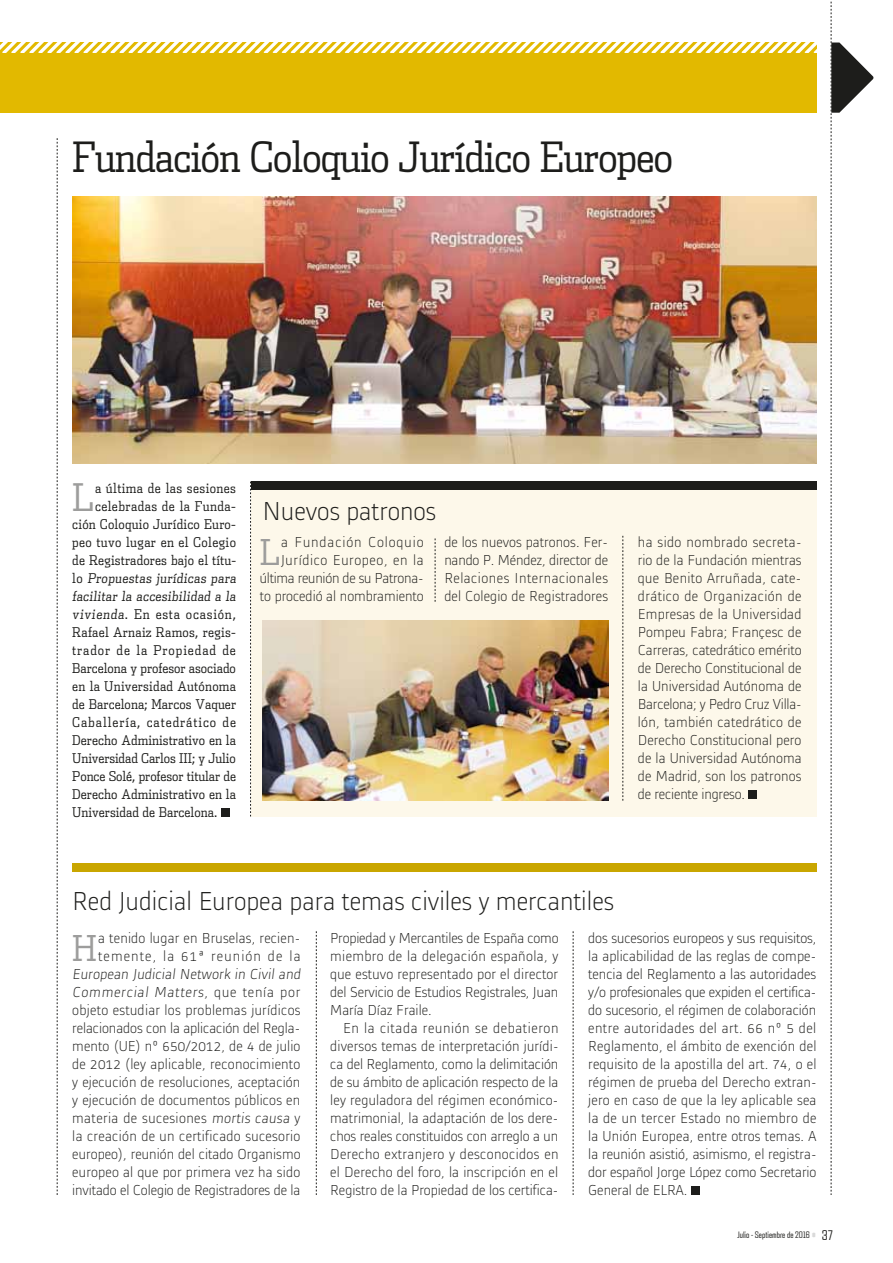
<style>
.page{position:relative;width:893px;height:1263px;background:#fff}
.page>*{position:absolute;margin:0;border:0;box-sizing:border-box;transform-origin:0 0}
.t1{font:300 42px "Dispatch Cond";letter-spacing:-.03em;color:#1d1d1b}
.t2{font:300 38.25px "Dispatch Cond";color:#9d9d9c}
.t3{font:300 35.85px "Dispatch Cond";color:#9d9d9c}
.t4{font:300 27px "Alstom";color:#1d1d1b}
.t5{font:300 15px/18px "Alstom";letter-spacing:.01em;color:#1d1d1b;text-align:justify}
.t6{font:300 13.5px "Dispatch Cond";letter-spacing:.01em;color:#1d1d1b}
.t7{font:300 13.5px "Dispatch Cond";letter-spacing:.065em;color:#1d1d1b}
.t8{font:300 13.5px "Dispatch Cond";letter-spacing:.03em;color:#1d1d1b}
.t9{font:300 13.5px "Dispatch Cond";letter-spacing:-.01em;color:#1d1d1b}
.t10{font:300 13.5px "Dispatch Cond";letter-spacing:.055em;color:#1d1d1b}
.t11{font:condensed 9px "Armada";color:#1d1d1b}
.s1{font-size:13.5px;color:#dadada}
.s2{font-size:13.5px}
</style>
<div class="page">
<div style="left:251px;top:484px;width:565px;height:332px;background:#fdf8ea"></div>
<img style="left:72px;top:197px;width:744px;height:266px">
<div style="left:0;top:43px;width:816px;height:70px;background:#e2b900"></div>
<svg style="left:0;top:42px;width:816px;height:10px"></svg>
<svg style="left:57px;top:138px;width:1px;height:1057px"></svg>
<svg style="left:831px;top:1px;width:42px;height:1194px"></svg>
<div style="left:691px;top:1186px;width:9px;height:9px;background:#1d1d1b"></div>
<div style="left:72px;top:863px;width:744px;height:9px;background:#c9a600"></div>
<div style="left:251px;top:482px;width:565px;height:8px;background:#1d1d1b"></div>
<svg style="left:623px;top:536px;width:1px;height:265px"></svg>
<svg style="left:316px;top:931px;width:1px;height:264px"></svg>
<svg style="left:573px;top:931px;width:1px;height:264px"></svg>
<svg style="left:250px;top:482px;width:1px;height:334px"></svg>
<svg style="left:435px;top:538px;width:1px;height:64px"></svg>
<div style="left:221px;top:808px;width:8px;height:9px;background:#1d1d1b"></div>
<div style="left:748px;top:790px;width:9px;height:9px;background:#1d1d1b"></div>
<img style="left:263px;top:621px;width:345px;height:180px">
<h1 class="t1" style="left:72px;top:131px;width:602px">Fundación Coloquio Jurídico Europeo</h1>
<h2 class="t2" style="left:72px;top:474px;width:23px">L</h2>
<p class="t8" style="left:95px;top:480px;width:143px">a última de las sesiones</p>
<p class="t8" style="left:95px;top:498px;width:142px">celebradas de la Funda-</p>
<p class="t6" style="left:72px;top:516px;width:165px">ción Coloquio Jurídico Euro-</p>
<p class="t6" style="left:72px;top:534px;width:165px">peo tuvo lugar en el Colegio</p>
<p class="t6" style="left:72px;top:552px;width:165px">de Registradores bajo el títu-</p>
<p class="t6" style="left:72px;top:570px;width:167px">lo Propuestas jurídicas para</p>
<p class="t6" style="left:72px;top:588px;width:167px">facilitar la accesibilidad a la</p>
<p class="t10" style="left:72px;top:606px;width:165px">vivienda. En esta ocasión,</p>
<p class="t6" style="left:72px;top:624px;width:165px">Rafael Arnaiz Ramos, regis-</p>
<p class="t7" style="left:72px;top:642px;width:165px">trador de la Propiedad de</p>
<p class="t6" style="left:72px;top:660px;width:165px">Barcelona y profesor asociado</p>
<p class="t6" style="left:72px;top:678px;width:165px">en la Universidad Autónoma</p>
<p class="t6" style="left:72px;top:696px;width:165px">de Barcelona; Marcos Vaquer</p>
<p class="t7" style="left:72px;top:714px;width:165px">Caballería, catedrático de</p>
<p class="t6" style="left:72px;top:732px;width:165px">Derecho Administrativo en la</p>
<p class="t9" style="left:72px;top:750px;width:165px">Universidad Carlos III; y Julio</p>
<p class="t6" style="left:72px;top:768px;width:165px">Ponce Solé, profesor titular de</p>
<p class="t6" style="left:72px;top:786px;width:165px">Derecho Administrativo en la</p>
<p class="t6" style="left:72px;top:804px;width:147px">Universidad de Barcelona.</p>
<h3 class="t4" style="left:263px;top:492px;width:175px">Nuevos patronos</h3>
<p class="t5" style="left:260px;top:531px;width:165px;text-align:right">a Fundación Coloquio<br>Jurídico Europeo, en la última reunión de su Patrona&shy;to procedió al nombramiento</p>
<p class="t5" style="left:444px;top:531px;width:165px">de los nuevos patronos. Fer&shy;nando P. Méndez, director de Relaciones Internacionales del Colegio de Registradores</p>
<p class="t5" style="left:638px;top:531px;width:165px">ha sido nombrado secreta&shy;rio de la Fundación mientras que Benito Arruñada, cate&shy;drático de Organización de Empresas de la Universidad Pompeu Fabra; Françesc de Carreras, catedrático emérito de Derecho Constitucional de la Universidad Autónoma de Barcelona; y Pedro Cruz Villa&shy;lón, también catedrático de Derecho Constitucional pero de la Universidad Autónoma de Madrid, son los patronos de reciente ingreso.</p>
<h3 class="t3" style="left:260px;top:530px;width:22px">L</h3>
<h3 class="t4" style="left:72px;top:883px;width:543px">Red Judicial Europea para temas civiles y mercantiles</h3>
<p class="t5" style="left:72px;top:927px;width:232px;text-align:right">a tenido lugar en Bruselas, recien&shy;temente, la 61ª reunión de la European Judicial Network in Civil and Commercial Matters, que tenía por objeto estudiar los problemas jurídicos relacionados con la aplicación del Regla&shy;mento (UE) nº 650/2012, de 4 de julio de 2012 (ley aplicable, reconocimiento y ejecución de resoluciones, aceptación y ejecución de documentos públicos en materia de sucesiones mortis causa y la creación de un certificado sucesorio europeo), reunión del citado Organismo europeo al que por primera vez ha sido invitado el Colegio de Registradores de la</p>
<p class="t5" style="left:330px;top:927px;width:230px">Propiedad y Mercantiles de España como miembro de la delegación española, y que estuvo representado por el director del Servicio de Estudios Registrales, Juan María Díaz Fraile.</p>
<h3 class="t3" style="left:72px;top:926px;width:26px">H</h3>
<p class="t5" style="left:330px;top:1017px;width:230px;text-indent:13px">En la citada reunión se debatieron diversos temas de interpretación jurídi&shy;ca del Reglamento, como la delimitación de su ámbito de aplicación respecto de la ley reguladora del régimen económico&shy;matrimonial, la adaptación de los dere&shy;chos reales constituidos con arreglo a un Derecho extranjero y desconocidos en el Derecho del foro, la inscripción en el Registro de la Propiedad de los certifica-</p>
<p class="t5" style="left:588px;top:927px;width:230px">dos sucesorios europeos y sus requisitos, la aplicabilidad de las reglas de compe&shy;tencia del Reglamento a las autoridades y/o profesionales que expiden el certifica&shy;do sucesorio, el régimen de colaboración entre autoridades del art. 66 nº 5 del Reglamento, el ámbito de exención del requisito de la apostilla del art. 74, o el régimen de prueba del Derecho extran&shy;jero en caso de que la ley aplicable sea la de un tercer Estado no miembro de la Unión Europea, entre otros temas. A la reunión asistió, asimismo, el registra&shy;dor español Jorge López como Secretario General de ELRA.</p>
<p class="t11" style="left:737px;top:1230px;width:98px">Julio - Septiembre de 2016 <span class="s1">•</span> <span class="s2">37</span></p>
</div>
